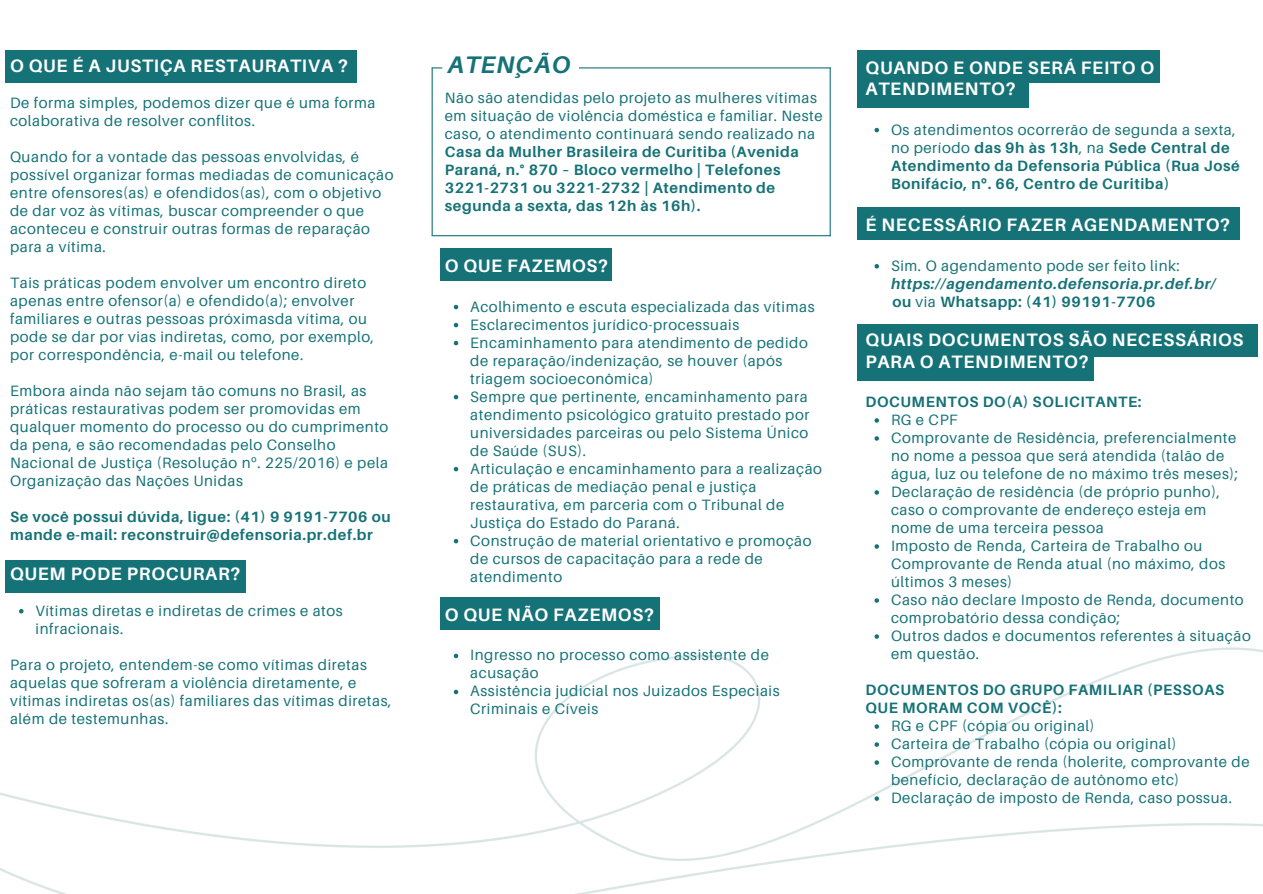
<style>
.page{position:relative;width:1263px;height:894px;background:#fff}
.page>*{position:absolute;margin:0;border:0;box-sizing:border-box;transform-origin:0 0}
.t1{font:italic 700 24px "Aileron";letter-spacing:.04em;color:#157277}
.t2{font:700 18px/21.3px "Aileron";letter-spacing:.04em;color:#fff}
.t3{font:15px/18px "Aileron";letter-spacing:.04em;color:#157277}
.t4{font:700 15px/18px "Aileron";letter-spacing:.04em;color:#157277}
.t5{font:italic 700 15px/18px "Aileron";letter-spacing:.04em;color:#157277}
.s1{font-family:"Noto Sans"}
.s2{font-weight:700}
.s3{font-weight:400}
.s4{font-weight:400;font-style:normal}
</style>
<div class="page">
<img style="left:0;top:394px;width:1263px;height:499px">
<div style="left:857px;top:50px;width:302px;height:32px;background:#157277"></div>
<div style="left:857px;top:75px;width:172px;height:32px;background:#157277"></div>
<div style="left:857px;top:207px;width:382px;height:33px;background:#157277"></div>
<div style="left:857px;top:324px;width:400px;height:32px;background:#157277"></div>
<div style="left:857px;top:348px;width:237px;height:32px;background:#157277"></div>
<svg style="left:874px;top:128px;width:5px;height:4px"></svg>
<svg style="left:874px;top:264px;width:5px;height:4px"></svg>
<svg style="left:874px;top:418px;width:5px;height:4px"></svg>
<svg style="left:874px;top:436px;width:5px;height:4px"></svg>
<svg style="left:874px;top:490px;width:5px;height:4px"></svg>
<svg style="left:874px;top:544px;width:5px;height:4px"></svg>
<svg style="left:874px;top:598px;width:5px;height:4px"></svg>
<svg style="left:874px;top:634px;width:5px;height:4px"></svg>
<svg style="left:874px;top:724px;width:5px;height:4px"></svg>
<svg style="left:874px;top:742px;width:5px;height:4px"></svg>
<svg style="left:874px;top:760px;width:5px;height:4px"></svg>
<svg style="left:874px;top:796px;width:5px;height:4px"></svg>
<div style="left:5px;top:50px;width:351px;height:32px;background:#157277"></div>
<div style="left:5px;top:559px;width:241px;height:33px;background:#157277"></div>
<svg style="left:19px;top:608px;width:5px;height:5px"></svg>
<div style="left:440px;top:248px;width:172px;height:32px;background:#157277"></div>
<div style="left:440px;top:597px;width:220px;height:32px;background:#157277"></div>
<svg style="left:454px;top:305px;width:4px;height:4px"></svg>
<svg style="left:454px;top:323px;width:4px;height:4px"></svg>
<svg style="left:454px;top:341px;width:4px;height:4px"></svg>
<svg style="left:454px;top:395px;width:4px;height:4px"></svg>
<svg style="left:454px;top:467px;width:4px;height:4px"></svg>
<svg style="left:454px;top:538px;width:4px;height:5px"></svg>
<svg style="left:454px;top:653px;width:4px;height:5px"></svg>
<svg style="left:454px;top:689px;width:4px;height:5px"></svg>
<hr style="left:579px;top:67px;width:252px;height:1px;background:#157277">
<hr style="left:432px;top:235px;width:399px;height:1px;background:#157277">
<hr style="left:830px;top:67px;width:1px;height:169px;background:#157277">
<hr style="left:432px;top:68px;width:1px;height:168px;background:#157277">
<p class="t2" style="left:10px;top:55px;width:339px">O QUE É A JUSTIÇA RESTAURATIVA ?</p>
<p class="t3" style="left:10px;top:94px;width:367px">De forma simples, podemos dizer que é uma forma colaborativa de resolver conflitos.</p>
<p class="t3" style="left:10px;top:147px;width:385px">Quando for a vontade das pessoas envolvidas, é possível organizar formas mediadas de comunicação entre ofensores(as) e ofendidos(as), com o objetivo de dar voz às vítimas, buscar compreender o que aconteceu e construir outras formas de reparação para a vítima.</p>
<p class="t3" style="left:10px;top:273px;width:366px">Tais práticas podem envolver um encontro direto apenas entre ofensor(a) e ofendido(a); envolver familiares e outras pessoas próximasda vítima, ou pode se dar por vias indiretas, como, por exemplo, por correspondência, e-mail ou telefone.</p>
<p class="t3" style="left:10px;top:381px;width:380px">Embora ainda não sejam tão comuns no Brasil, as práticas restaurativas podem ser promovidas em qualquer momento do processo ou do cumprimento da pena, e são recomendadas pelo Conselho Nacional de Justiça (Resolução n<span class="s1">º</span>. 225/2016) e pela Organização das Nações Unidas</p>
<p class="t4" style="left:10px;top:507px;width:382px">Se você possui dúvida, ligue: (41) 9 9191-7706 ou mande e-mail: reconstruir@defensoria.pr.def.br</p>
<p class="t2" style="left:10px;top:562px;width:232px">QUEM PODE PROCURAR?</p>
<p class="t3" style="left:36px;top:601px;width:309px">Vítimas diretas e indiretas de crimes e atos infracionais.</p>
<p class="t3" style="left:10px;top:655px;width:383px">Para o projeto, entendem-se como vítimas diretas aquelas que sofreram a violência diretamente, e vítimas indiretas os(as) familiares das vítimas diretas, além de testemunhas.</p>
<p class="t1" style="left:448px;top:50px;width:124px">ATENÇÃO</p>
<p class="t3" style="left:445px;top:89px;width:379px">Não são atendidas pelo projeto as mulheres vítimas em situação de violência doméstica e familiar. Neste caso, o atendimento continuará sendo realizado na <span class="s2">Casa da Mulher Brasileira de Curitiba (Avenida Paraná, n.° 870 – Bloco vermelho | Telefones</span></p>
<p class="t4" style="left:445px;top:179px;width:332px">3221-2731 ou 3221-2732 | Atendimento de segunda a sexta, das 12h às 16h).</p>
<p class="t2" style="left:445px;top:255px;width:165px">O QUE FAZEMOS?</p>
<p class="t3" style="left:470px;top:297px;width:346px">Acolhimento e escuta especializada das vítimas</p>
<p class="t3" style="left:470px;top:315px;width:270px">Esclarecimentos jurídico-processuais</p>
<p class="t3" style="left:470px;top:333px;width:339px">Encaminhamento para atendimento de pedido de reparação/indenização, se houver (após triagem socioeconômica)</p>
<p class="t3" style="left:470px;top:387px;width:341px;text-align:justify">Sempre que pertinente, encaminhamento para atendimento psicológico gratuito prestado por universidades parceiras ou pelo Sistema Único de Saúde (SUS).</p>
<p class="t3" style="left:470px;top:459px;width:353px">Articulação e encaminhamento para a realização de práticas de mediação penal e justiça restaurativa, em parceria com o Tribunal de Justiça do Estado do Paraná.</p>
<p class="t3" style="left:470px;top:531px;width:343px">Construção de material orientativo e promoção de cursos de capacitação para a rede de atendimento</p>
<p class="t2" style="left:445px;top:603px;width:211px">O QUE NÃO FAZEMOS?</p>
<p class="t3" style="left:470px;top:645px;width:300px">Ingresso no processo como assistente de acusação</p>
<p class="t3" style="left:470px;top:681px;width:311px">Assistência judicial nos Juizados Especiais<br>Criminais e Cíveis</p>
<p class="t2" style="left:865px;top:56px;width:290px">QUANDO E ONDE SERÁ FEITO O<br>ATENDIMENTO?</p>
<p class="t4" style="left:891px;top:120px;width:350px"><span class="s3">Os atendimentos ocorrerão de segunda a sexta, no período</span> das 9h às 13h<span class="s3">, na</span> Sede Central de Atendimento da Defensoria Pública (Rua José Bonifácio, n<span class="s1">º</span>. 66, Centro de Curitiba)</p>
<p class="t2" style="left:865px;top:214px;width:366px">É NECESSÁRIO FAZER AGENDAMENTO?</p>
<p class="t5" style="left:891px;top:256px;width:326px"><span class="s4">Sim. O agendamento pode ser feito link: </span>https://agendamento.defensoria.pr.def.br/</p>
<p class="t4" style="left:892px;top:292px;width:265px">ou <span class="s3">via</span> Whatsapp: (41) 99191-7706</p>
<p class="t2" style="left:865px;top:329px;width:379px">QUAIS DOCUMENTOS SÃO NECESSÁRIOS<br>PARA O ATENDIMENTO?</p>
<p class="t4" style="left:865px;top:392px;width:277px">DOCUMENTOS DO(A) SOLICITANTE:</p>
<p class="t3" style="left:891px;top:410px;width:68px">RG e CPF</p>
<p class="t3" style="left:891px;top:428px;width:349px">Comprovante de Residência, preferencialmente no nome a pessoa que será atendida (talão de água, luz ou telefone de no máximo três meses);</p>
<p class="t3" style="left:891px;top:482px;width:330px">Declaração de residência (de próprio punho), caso o comprovante de endereço esteja em nome de uma terceira pessoa</p>
<p class="t3" style="left:891px;top:536px;width:336px">Imposto de Renda, Carteira de Trabalho ou<br>Comprovante de Renda atual (no máximo, dos últimos 3 meses)</p>
<p class="t3" style="left:891px;top:590px;width:354px">Caso não declare Imposto de Renda, documento comprobatório dessa condição;</p>
<p class="t3" style="left:891px;top:626px;width:361px">Outros dados e documentos referentes à situação em questão.</p>
<p class="t4" style="left:865px;top:680px;width:360px">DOCUMENTOS DO GRUPO FAMILIAR (PESSOAS<br>QUE MORAM COM VOCÊ):</p>
<p class="t3" style="left:891px;top:716px;width:205px">RG e CPF (cópia ou original)</p>
<p class="t3" style="left:891px;top:734px;width:287px">Carteira de Trabalho (cópia ou original)</p>
<p class="t3" style="left:891px;top:752px;width:360px">Comprovante de renda (holerite, comprovante de benefício, declaração de autônomo etc)</p>
<p class="t3" style="left:891px;top:788px;width:343px">Declaração de imposto de Renda, caso possua.</p>
</div>
